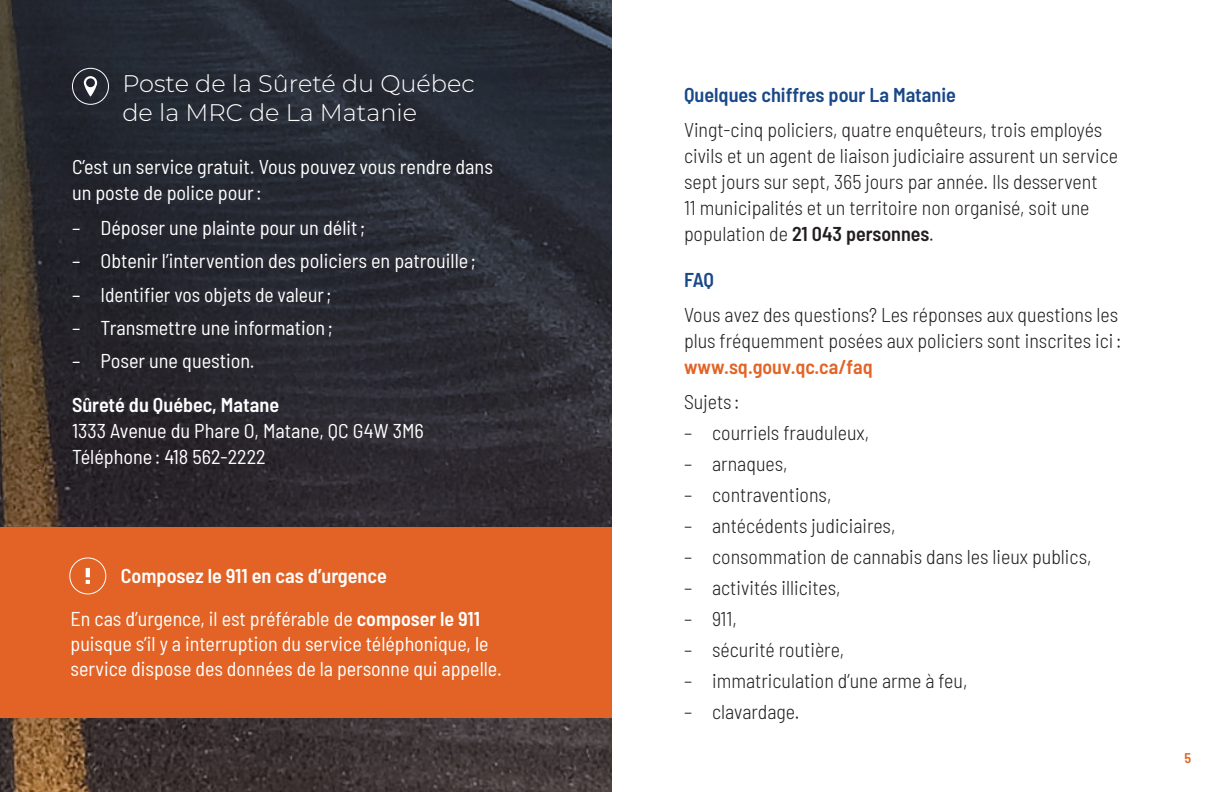
<style>
.page{position:relative;width:1224px;height:792px;background:#fff}
.page>*{position:absolute;margin:0;border:0;box-sizing:border-box;transform-origin:0 0}
.Titre_2_orange{font:300 24px/28.8px "Montserrat";color:#fff}
.texte_courant_noir{font:300 semi-condensed 20px/26px "Barlow";color:#231f20}
.texte_courant_blanc{font:semi-condensed 20px/26px "Barlow";color:#fff}
.texte_courant_noir-2{font:semi-condensed 20px/25px "Barlow";color:#fff}
.Titre_3_bleu{font:600 semi-condensed 20px "Barlow";color:#194888}
.Titre_3_bleu-2{font:600 semi-condensed 20px "Barlow";color:#fff}
.t1{font:600 semi-condensed 14px "Barlow";color:#e26325}
.s1{font-weight:600}
.s2{font-weight:600;color:#e26325}
</style>
<div class="page">
<svg style="left:0;top:0;width:612px;height:792px;background:#2f2d32"></svg>
<div style="left:72px;top:68px;width:37px;height:37px;border:1px solid #fff;border-radius:50%"></div>
<div style="left:0;top:527px;width:612px;height:190px;background:#e26325"></div>
<div style="left:69px;top:557px;width:37px;height:37px;border:1px solid #fff;border-radius:50%"></div>
<svg style="left:86px;top:568px;width:4px;height:16px"></svg>
<svg style="left:84px;top:76px;width:13px;height:21px"></svg>
<p class="Titre_2_orange" style="left:122px;top:69px;width:354px">Poste de la Sûreté du Québec de la MRC de La Matanie</p>
<p class="texte_courant_blanc" style="left:72px;top:153px;width:423px">C’est un service gratuit. Vous pouvez vous rendre dans un poste de police pour:</p>
<p class="texte_courant_blanc" style="left:72px;top:214px;width:295px">– Déposer une plainte pour un délit;</p>
<p class="texte_courant_blanc" style="left:72px;top:247px;width:406px">– Obtenir l’intervention des policiers en patrouille ;</p>
<p class="texte_courant_blanc" style="left:72px;top:280px;width:261px">– Identifier vos objets de valeur;</p>
<p class="texte_courant_blanc" style="left:72px;top:313px;width:262px">– Transmettre une information ;</p>
<p class="texte_courant_blanc" style="left:72px;top:346px;width:184px">– Poser une question.</p>
<p class="texte_courant_blanc" style="left:72px;top:390px;width:353px"><span class="s1">Sûreté du Québec, Matane<br></span>1333 Avenue du Phare O, Matane, QC G4W 3M6<br>Téléphone : 418 562-2222</p>
<p class="Titre_3_bleu-2" style="left:121px;top:561px;width:267px">Composez le 911 en cas d’urgence</p>
<p class="texte_courant_noir-2" style="left:71px;top:605px;width:433px">En cas d’urgence, il est préférable de <span class="s1">composer le 911 </span>puisque s’il y a interruption du service téléphonique, le service dispose des données de la personne qui appelle.</p>
<p class="Titre_3_bleu" style="left:684px;top:80px;width:274px">Quelques chiffres pour La Matanie</p>
<p class="texte_courant_noir" style="left:684px;top:115px;width:436px">Vingt-cinq policiers, quatre enquêteurs, trois employés civils et un agent de liaison judiciaire assurent un service sept jours sur sept, 365 jours par année. Ils desservent<br>11 municipalités et un territoire non organisé, soit une population de <span class="s1">21 043 personnes</span>.</p>
<p class="Titre_3_bleu" style="left:684px;top:265px;width:32px">FAQ</p>
<p class="texte_courant_noir" style="left:684px;top:300px;width:439px">Vous avez des questions? Les réponses aux questions les plus fréquemment posées aux policiers sont inscrites ici: <span class="s2">www.sq.gouv.qc.ca/faq</span></p>
<p class="texte_courant_noir" style="left:684px;top:387px;width:57px">Sujets :</p>
<p class="texte_courant_noir" style="left:684px;top:418px;width:187px">– courriels frauduleux,</p>
<p class="texte_courant_noir" style="left:684px;top:449px;width:105px">– arnaques,</p>
<p class="texte_courant_noir" style="left:684px;top:481px;width:149px">– contraventions,</p>
<p class="texte_courant_noir" style="left:684px;top:512px;width:213px">– antécédents judiciaires,</p>
<p class="texte_courant_noir" style="left:684px;top:543px;width:409px">– consommation de cannabis dans les lieux publics,</p>
<p class="texte_courant_noir" style="left:684px;top:574px;width:158px">– activités illicites,</p>
<p class="texte_courant_noir" style="left:684px;top:605px;width:54px">– 911,</p>
<p class="texte_courant_noir" style="left:684px;top:636px;width:162px">– sécurité routière,</p>
<p class="texte_courant_noir" style="left:684px;top:667px;width:285px">– immatriculation d’une arme à feu,</p>
<p class="texte_courant_noir" style="left:684px;top:698px;width:117px">– clavardage.</p>
<p class="t1" style="left:1185px;top:748px;width:8px">5</p>
</div>
